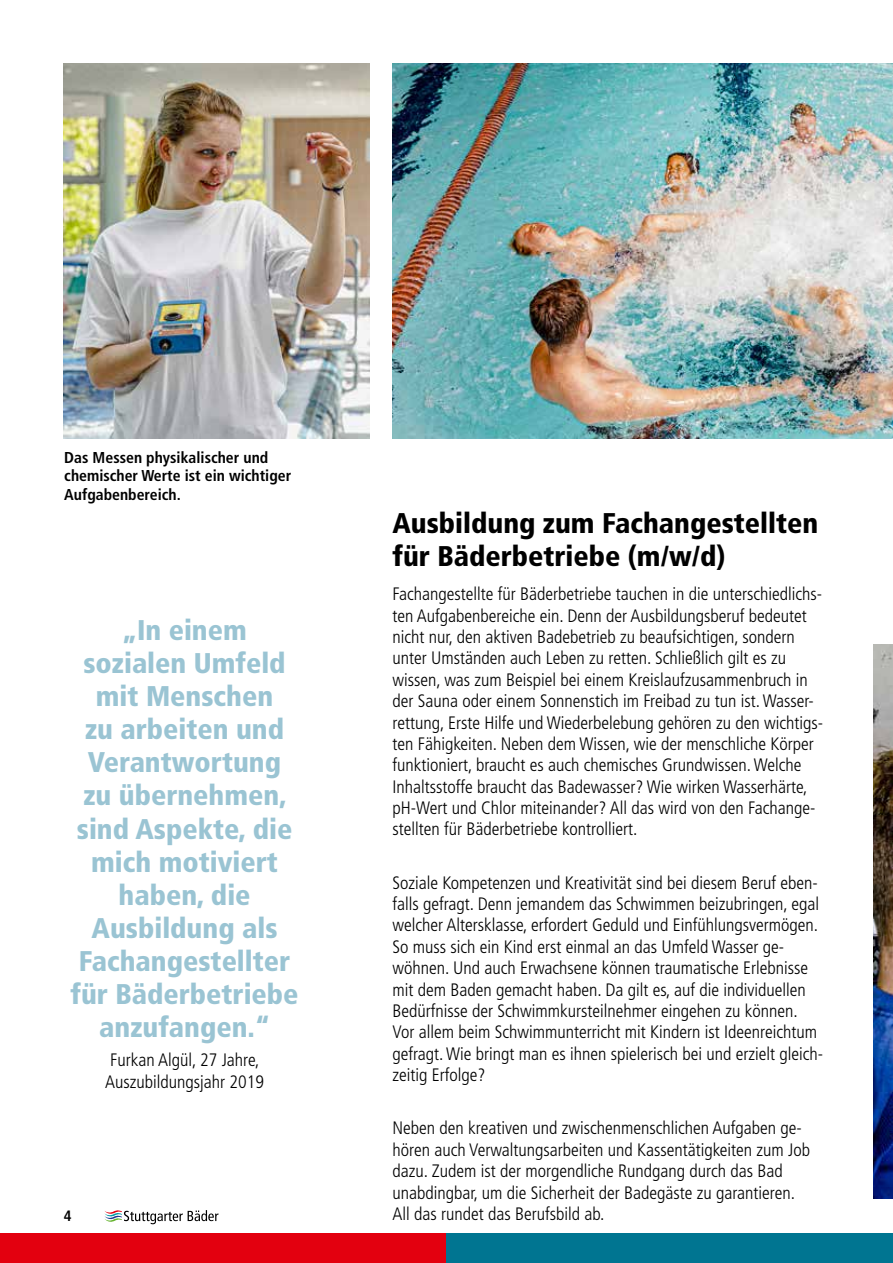
<style>
.page{position:relative;width:893px;height:1263px;background:#fff}
.page>*{position:absolute;margin:0;border:0;box-sizing:border-box;transform-origin:0 0}
.t1{font:900 condensed 28.5px/33px "Frutiger LT";color:#9ac4d3;text-align:center}
.t2{font:900 condensed 28.5px/33px "Frutiger LT";color:#000}
.t3{font:300 condensed 18px/21.3px "Frutiger LT";color:#000}
.t4{font:700 condensed 15.75px/18.8px "Frutiger LT";color:#000}
.t5{font:700 condensed 15px "Frutiger LT";color:#000}
</style>
<div class="page">
<div style="left:0;top:1233px;width:446px;height:30px;background:#e3000f"></div>
<div style="left:446px;top:1233px;width:447px;height:30px;background:#007591"></div>
<svg style="left:104px;top:1210px;width:114px;height:14px"></svg>
<img style="left:874px;top:644px;width:19px;height:554px">
<img style="left:392px;top:64px;width:501px;height:374px">
<img style="left:64px;top:64px;width:305px;height:374px">
<p class="t4" style="left:64px;top:448px;width:228px">Das Messen physikalischer und chemischer Werte ist ein wichtiger<br>Aufgabenbereich.</p>
<h1 class="t1" style="left:71px;top:614px;width:230px">„In einem sozialen Umfeld mit Menschen<br>zu arbeiten und<br>Verantwortung zu übernehmen, sind Aspekte, die mich motiviert haben, die<br>Ausbildung als<br>Fachangestellter für Bäderbetriebe anzufangen.“</h1>
<p class="t3" style="left:105px;top:1050px;width:160px">Furkan Algül, 27 Jahre,<br>Auszubildungsjahr 2019</p>
<p class="t5" style="left:64px;top:1207px;width:9px">4</p>
<h1 class="t2" style="left:392px;top:507px;width:427px">Ausbildung zum Fachangestellten für Bäderbetriebe (m/w/d)</h1>
<p class="t3" style="left:392px;top:584px;width:432px">Fachangestellte für Bäderbetriebe tauchen in die unterschiedlichs&shy;ten Aufgabenbereiche ein. Denn der Ausbildungsberuf bedeutet nicht nur, den aktiven Badebetrieb zu beaufsichtigen, sondern unter Umständen auch Leben zu retten. Schließlich gilt es zu wissen, was zum Beispiel bei einem Kreislaufzusammenbruch in der Sauna oder einem Sonnenstich im Freibad zu tun ist. Wasser&shy;rettung, Erste Hilfe und Wiederbelebung gehören zu den wichtigs&shy;ten Fähigkeiten. Neben dem Wissen, wie der menschliche Körper funktioniert, braucht es auch chemisches Grundwissen. Welche Inhaltsstoffe braucht das Badewasser? Wie wirken Wasserhärte, pH-Wert und Chlor miteinander? All das wird von den Fachange&shy;stellten für Bäderbetriebe kontrolliert.</p>
<p class="t3" style="left:392px;top:872px;width:432px">Soziale Kompetenzen und Kreativität sind bei diesem Beruf eben&shy;falls gefragt. Denn jemandem das Schwimmen beizubringen, egal welcher Altersklasse, erfordert Geduld und Einfühlungsvermögen.<br>So muss sich ein Kind erst einmal an das Umfeld Wasser ge&shy;wöhnen. Und auch Erwachsene können traumatische Erlebnisse mit dem Baden gemacht haben. Da gilt es, auf die individuellen Bedürfnisse der Schwimmkursteilnehmer eingehen zu können.<br>Vor allem beim Schwimmunterricht mit Kindern ist Ideenreichtum gefragt. Wie bringt man es ihnen spielerisch bei und erzielt gleich&shy;zeitig Erfolge?</p>
<p class="t3" style="left:392px;top:1118px;width:419px">Neben den kreativen und zwischenmenschlichen Aufgaben ge&shy;hören auch Verwaltungsarbeiten und Kassentätigkeiten zum Job dazu. Zudem ist der morgendliche Rundgang durch das Bad unabdingbar, um die Sicherheit der Badegäste zu garantieren.<br>All das rundet das Berufsbild ab.</p>
</div>
